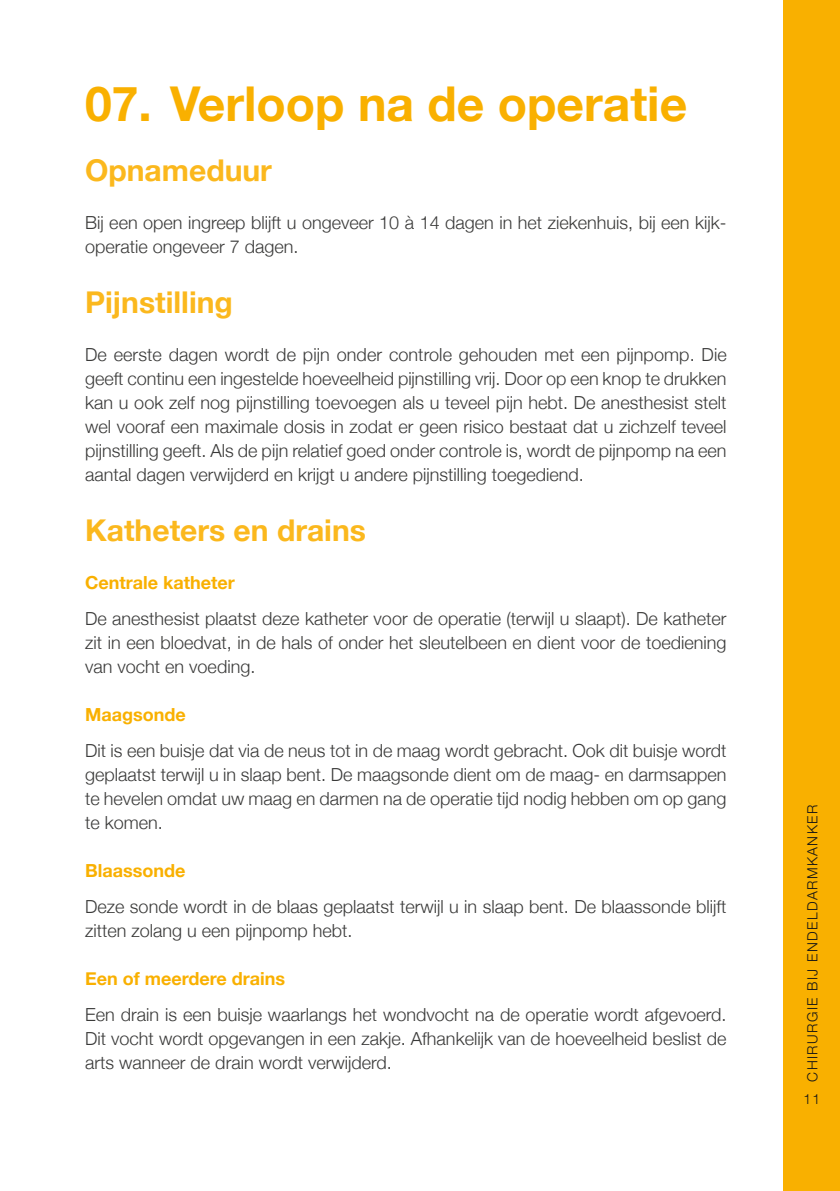
<style>
.page{position:relative;width:840px;height:1191px;background:#fff}
.page>*{position:absolute;margin:0;border:0;box-sizing:border-box;transform-origin:0 0}
.t1{font:700 48px "Helvetica Neue";color:#f9b000}
.t2{font:700 30px "Helvetica Neue";color:#fbb81d}
.t3{font:300 18px/24px "Helvetica Neue";color:#3a3a39;text-align:justify}
.t4{font:700 18px "Helvetica Neue";color:#f9b000}
.t5{font:300 14px "Helvetica Neue";letter-spacing:.1em;color:#181716}
</style>
<div class="page">
<div style="left:782px;top:0;width:57px;height:1191px;background:#f9b000"></div>
<h1 class="t1" style="left:85px;top:74px;width:603px">07. Verloop na de operatie</h1>
<h2 class="t2" style="left:85px;top:152px;width:188px">Opnameduur</h2>
<p class="t3" style="left:85px;top:210px;width:642px">Bij een open ingreep blijft u ongeveer 10 à 14 dagen in het ziekenhuis, bij een kijk&shy;operatie ongeveer 7 dagen.</p>
<h2 class="t2" style="left:85px;top:284px;width:149px">Pijnstilling</h2>
<p class="t3" style="left:85px;top:342px;width:642px">De eerste dagen wordt de pijn onder controle gehouden met een pijnpomp. Die geeft continu een ingestelde hoeveelheid pijnstilling vrij. Door op een knop te drukken kan u ook zelf nog pijnstilling toevoegen als u teveel pijn hebt. De anesthesist stelt wel vooraf een maximale dosis in zodat er geen risico bestaat dat u zichzelf teveel pijnstilling geeft. Als de pijn relatief goed onder controle is, wordt de pijnpomp na een aantal dagen verwijderd en krijgt u andere pijnstilling toegediend.</p>
<h2 class="t2" style="left:85px;top:512px;width:282px">Katheters en drains</h2>
<p class="t4" style="left:85px;top:571px;width:151px">Centrale katheter</p>
<p class="t3" style="left:85px;top:606px;width:642px">De anesthesist plaatst deze katheter voor de operatie (terwijl u slaapt). De katheter zit in een bloedvat, in de hals of onder het sleutelbeen en dient voor de toediening van vocht en voeding.</p>
<p class="t4" style="left:85px;top:703px;width:102px">Maagsonde</p>
<p class="t3" style="left:85px;top:738px;width:642px">Dit is een buisje dat via de neus tot in de maag wordt gebracht. Ook dit buisje wordt geplaatst terwijl u in slaap bent. De maagsonde dient om de maag- en darmsappen te hevelen omdat uw maag en darmen na de operatie tijd nodig hebben om op gang te komen.</p>
<p class="t4" style="left:85px;top:859px;width:102px">Blaassonde</p>
<p class="t3" style="left:85px;top:894px;width:642px">Deze sonde wordt in de blaas geplaatst terwijl u in slaap bent. De blaassonde blijft zitten zolang u een pijnpomp hebt.</p>
<p class="t4" style="left:85px;top:967px;width:201px">Een of meerdere drains</p>
<p class="t3" style="left:85px;top:1002px;width:642px">Een drain is een buisje waarlangs het wondvocht na de operatie wordt afgevoerd.<br>Dit vocht wordt opgevangen in een zakje. Afhankelijk van de hoeveelheid beslist de arts wanneer de drain wordt verwijderd.</p>
<p class="t5" style="left:803px;top:1081px;width:278px;rotate:-90deg">CHIRURGIE BIJ ENDELDARMKANKER</p>
<p class="t5" style="left:802px;top:1090px;width:18px">11</p>
</div>
